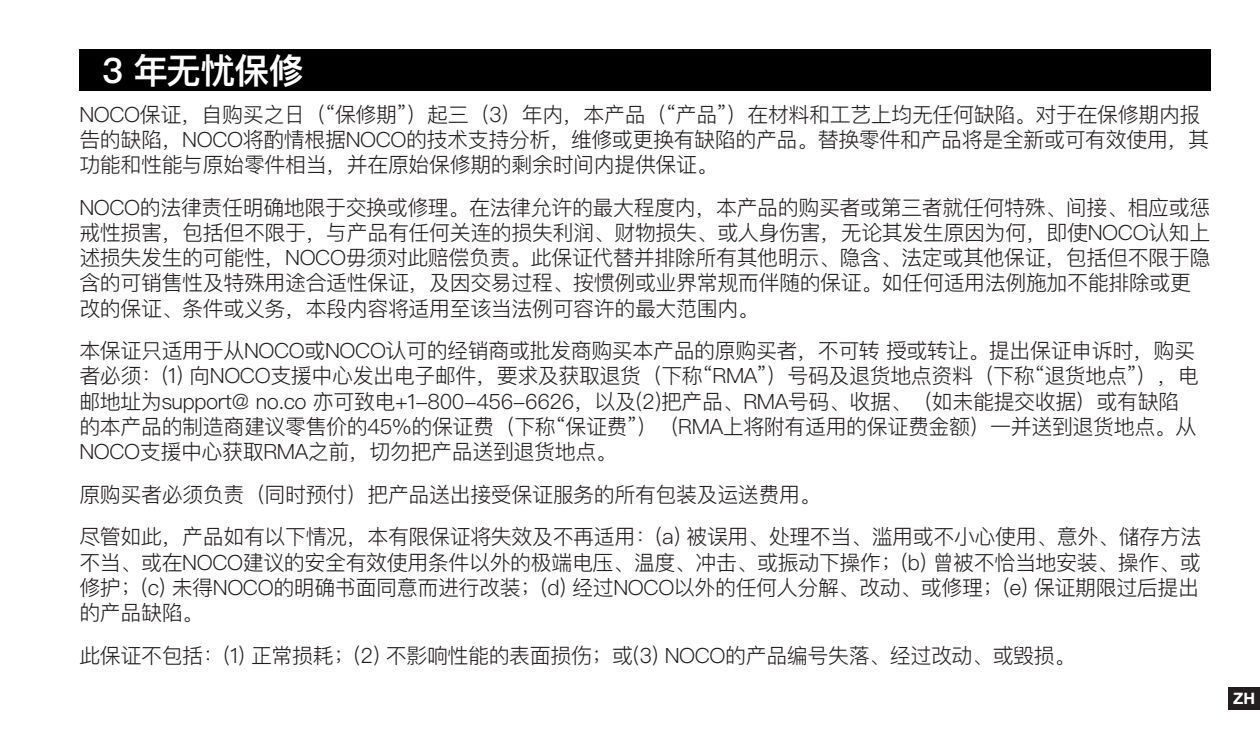
<style>
.page{position:relative;width:1260px;height:756px;background:#fff}
.page>*{position:absolute;margin:0;border:0;box-sizing:border-box;transform-origin:0 0}
.t1{font:600 35px "Ping Fang SC";letter-spacing:-.03em;color:#fff}
.Front_Page{font:300 21px/25.2px "Ping Fang SC";letter-spacing:-.02em;color:#231f20}
.t2{font:700 15.75px "Helvetica Neue LT Std";color:#fff}
</style>
<div class="page">
<div style="left:1228px;top:687px;width:32px;height:23px;background:#231f20"></div>
<div style="left:79px;top:50px;width:1131px;height:41px;background:#000"></div>
<p class="t1" style="left:102px;top:49px;width:203px">3 年无忧保修</p>
<p class="Front_Page" style="left:79px;top:101px;width:1131px">NOCO保证，自购买之日（“保修期”）起三（3）年内，本产品（“产品”）在材料和工艺上均无任何缺陷。对于在保修期内报告的缺陷，NOCO将酌情根据NOCO的技术支持分析，维修或更换有缺陷的产品。替换零件和产品将是全新或可有效使用，其功能和性能与原始零件相当，并在原始保修期的剩余时间内提供保证。</p>
<p class="Front_Page" style="left:79px;top:194px;width:1133px">NOCO的法律责任明确地限于交换或修理。在法律允许的最大程度内，本产品的购买者或第三者就任何特殊、间接、相应或惩戒性损害，包括但不限于，与产品有任何关连的损失利润、财物损失、或人身伤害，无论其发生原因为何，即使NOCO认知上述损失发生的可能性，NOCO毋须对此赔偿负责。此保证代替并排除所有其他明示、隐含、法定或其他保证，包括但不限于隐含的可销售性及特殊用途合适性保证，及因交易过程、按惯例或业界常规而伴随的保证。如任何适用法例施加不能排除或更改的保证、条件或义务，本段内容将适用至该当法例可容许的最大范围内。</p>
<p class="Front_Page" style="left:79px;top:338px;width:1121px">本保证只适用于从NOCO或NOCO认可的经销商或批发商购买本产品的原购买者，不可转 授或转让。提出保证申诉时，购买者必须：(1) 向NOCO支援中心发出电子邮件，要求及获取退货（下称“RMA”）号码及退货地点资料（下称“退货地点”），电邮地址为support@ no.co 亦可致电+1-800-456-6626，以及(2)把产品、RMA号码、收据、（如未能提交收据）或有缺陷的本产品的制造商建议零售价的45%的保证费（下称“保证费”）（RMA上将附有适用的保证费金额）一并送到退货地点。从NOCO支援中心获取RMA之前，切勿把产品送到退货地点。</p>
<p class="Front_Page" style="left:79px;top:481px;width:743px">原购买者必须负责（同时预付）把产品送出接受保证服务的所有包装及运送费用。</p>
<p class="Front_Page" style="left:79px;top:524px;width:1124px;text-align:justify">尽管如此，产品如有以下情况，本有限保证将失效及不再适用：(a) 被误用、处理不当、滥用或不小心使用、意外、储存方法不当、或在NOCO建议的安全有效使用条件以外的极端电压、温度、冲击、或振动下操作；(b) 曾被不恰当地安装、操作、或修护；(c) 未得NOCO的明确书面同意而进行改装；(d) 经过NOCO以外的任何人分解、改动、或修理；(e) 保证期限过后提出的产品缺陷。</p>
<p class="Front_Page" style="left:79px;top:642px;width:998px">此保证不包括：(1) 正常损耗；(2) 不影响性能的表面损伤；或(3) NOCO的产品编号失落、经过改动、或毁损。</p>
<p class="t2" style="left:1233px;top:689px;width:23px">ZH</p>
</div>
